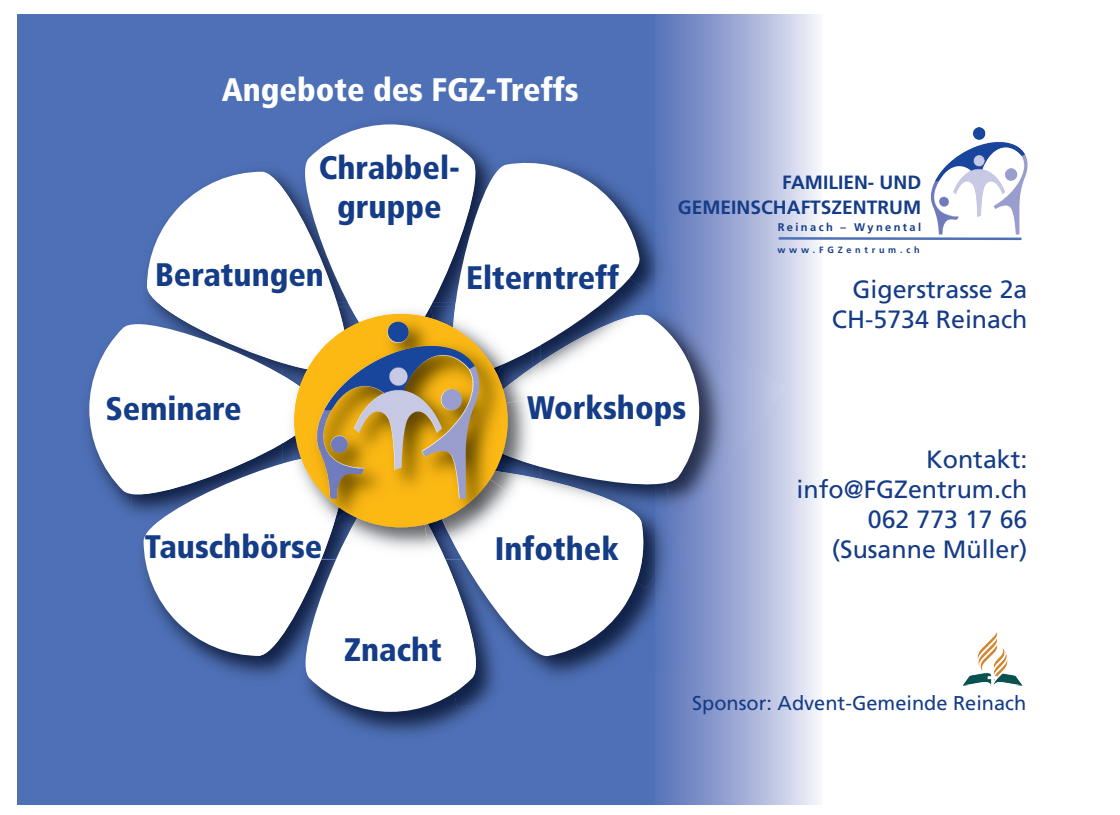
<style>
.page{position:relative;width:1120px;height:815px;background:#fff}
.page>*{position:absolute;margin:0;border:0;box-sizing:border-box;transform-origin:0 0}
.t1{font:900 condensed 32.5px/39px "Frutiger LT";color:#153c87;text-align:center}
.t2{font:900 condensed 32.5px "Frutiger LT";color:#fff}
.t3{font:25px/30px "Frutiger LT";color:#153c87;text-align:right}
.t4{font:20px "Frutiger LT";color:#153c87}
.t5{font:700 19.25px/24.8px "Frutiger LT";color:#153c87;text-align:right}
.t6{font:700 11px "Frutiger LT";letter-spacing:.215em;color:#153c87}
.t7{font:700 9px "Frutiger LT";letter-spacing:.415em;color:#153c87}
</style>
<div class="page">
<div style="left:649px;top:15px;width:173px;height:790px;background:linear-gradient(to right,#4c68b4,#f1f0f8)"></div>
<div style="left:17px;top:15px;width:638px;height:790px;background:#4e70b7"></div>
<svg style="left:147px;top:172px;width:129px;height:120px;fill:#fff"></svg>
<div style="left:227px;top:180px;width:60px;height:112px;background:#fff"></div>
<svg style="left:287px;top:124px;width:166px;height:178px;background:#e0e5ef"></svg>
<img style="left:146px;top:292px;width:172px;height:10px">
<div style="left:148px;top:247px;width:135px;height:60px;background:#fff"></div>
<svg style="left:89px;top:307px;width:194px;height:205px;background:#dde2ee"></svg>
<img style="left:132px;top:494px;width:12px;height:97px">
<img style="left:132px;top:444px;width:12px;height:50px">
<svg style="left:144px;top:438px;width:139px;height:218px;background:#cfd6e3"></svg>
<img style="left:255px;top:491px;width:33px;height:191px">
<img style="left:228px;top:560px;width:60px;height:96px">
<svg style="left:288px;top:559px;width:192px;height:153px;background:#d6dce7"></svg>
<img style="left:655px;top:544px;width:43px;height:128px">
<img style="left:432px;top:661px;width:142px;height:46px">
<img style="left:431px;top:661px;width:45px;height:32px">
<svg style="left:417px;top:559px;width:230px;height:102px;background:#b6bfd3"></svg>
<img style="left:677px;top:314px;width:109px;height:230px">
<img style="left:655px;top:502px;width:22px;height:73px">
<img style="left:497px;top:502px;width:158px;height:86px">
<div style="left:540px;top:502px;width:103px;height:80px;background:#fff"></div>
<svg style="left:540px;top:299px;width:163px;height:203px;fill:#fff"></svg>
<img style="left:655px;top:168px;width:26px;height:128px">
<img style="left:453px;top:133px;width:202px;height:114px">
<img style="left:432px;top:155px;width:142px;height:5px">
<div style="left:407px;top:160px;width:28px;height:142px;background:#fff"></div>
<img style="left:655px;top:296px;width:35px;height:18px">
<img style="left:645px;top:247px;width:10px;height:67px">
<img style="left:540px;top:314px;width:151px;height:83px">
<svg style="left:435px;top:159px;width:210px;height:230px;background:#d2d8e3"></svg>
<img style="left:283px;top:302px;width:18px;height:34px">
<svg style="left:338px;top:302px;width:10px;height:4px"></svg>
<img style="left:301px;top:302px;width:37px;height:4px">
<img style="left:348px;top:302px;width:107px;height:4px">
<img style="left:283px;top:336px;width:9px;height:30px">
<img style="left:283px;top:375px;width:9px;height:86px">
<img style="left:283px;top:461px;width:14px;height:99px">
<svg style="left:297px;top:559px;width:24px;height:1px"></svg>
<img style="left:462px;top:515px;width:78px;height:45px">
<img style="left:532px;top:467px;width:8px;height:10px">
<img style="left:532px;top:477px;width:8px;height:38px">
<img style="left:532px;top:367px;width:8px;height:100px">
<img style="left:532px;top:350px;width:8px;height:17px">
<img style="left:455px;top:302px;width:85px;height:48px">
<svg style="left:978px;top:127px;width:7px;height:8px"></svg>
<img style="left:292px;top:306px;width:13px;height:39px">
<svg style="left:425px;top:302px;width:8px;height:12px"></svg>
<img style="left:305px;top:306px;width:39px;height:8px">
<img style="left:350px;top:306px;width:80px;height:8px">
<svg style="left:283px;top:435px;width:11px;height:9px"></svg>
<img style="left:292px;top:369px;width:2px;height:12px">
<img style="left:292px;top:345px;width:2px;height:24px">
<img style="left:292px;top:381px;width:2px;height:56px">
<img style="left:292px;top:444px;width:2px;height:15px">
<img style="left:292px;top:459px;width:6px;height:100px">
<img style="left:298px;top:527px;width:36px;height:32px">
<img style="left:336px;top:527px;width:89px;height:32px">
<img style="left:425px;top:527px;width:17px;height:32px">
<img style="left:442px;top:509px;width:90px;height:50px">
<img style="left:508px;top:464px;width:24px;height:7px">
<img style="left:508px;top:471px;width:24px;height:38px">
<img style="left:508px;top:403px;width:24px;height:61px">
<img style="left:431px;top:306px;width:22px;height:8px">
<img style="left:508px;top:368px;width:24px;height:35px">
<img style="left:453px;top:306px;width:79px;height:62px">
<img style="left:294px;top:314px;width:214px;height:213px">
<img style="left:397px;top:322px;width:12px;height:14px">
<hr style="left:778px;top:237px;width:243px;height:3px;background:#4e70b7">
<img style="left:977px;top:632px;width:20px;height:35px">
<p class="t2" style="left:222px;top:76px;width:358px">Angebote des FGZ-Treffs</p>
<p class="t1" style="left:319px;top:151px;width:143px">Chrabbel&shy;gruppe</p>
<p class="t1" style="left:155px;top:258px;width:170px">Beratungen</p>
<p class="t1" style="left:466px;top:261px;width:155px">Elterntreff</p>
<p class="t5" style="left:678px;top:172px;width:245px">FAMILIEN- UND<br>GEMEINSCHAFTSZENTRUM</p>
<p class="t6" style="left:778px;top:223px;width:145px">Reinach – Wynental</p>
<p class="t7" style="left:777px;top:247px;width:144px">www.FGZentrum.ch</p>
<p class="t3" style="left:832px;top:277px;width:197px">Gigerstrasse 2a<br>CH-5734 Reinach</p>
<p class="t1" style="left:105px;top:392px;width:138px">Seminare</p>
<p class="t1" style="left:145px;top:530px;width:179px">Tauschbörse</p>
<p class="t1" style="left:344px;top:633px;width:99px">Znacht</p>
<p class="t1" style="left:527px;top:391px;width:160px">Workshops</p>
<p class="t1" style="left:495px;top:532px;width:126px">Infothek</p>
<p class="t3" style="left:796px;top:446px;width:232px">Kontakt: info@FGZentrum.ch<br>062 773 17 66 (Susanne Müller)</p>
<p class="t4" style="left:692px;top:695px;width:336px">Sponsor: Advent-Gemeinde Reinach</p>
</div>
